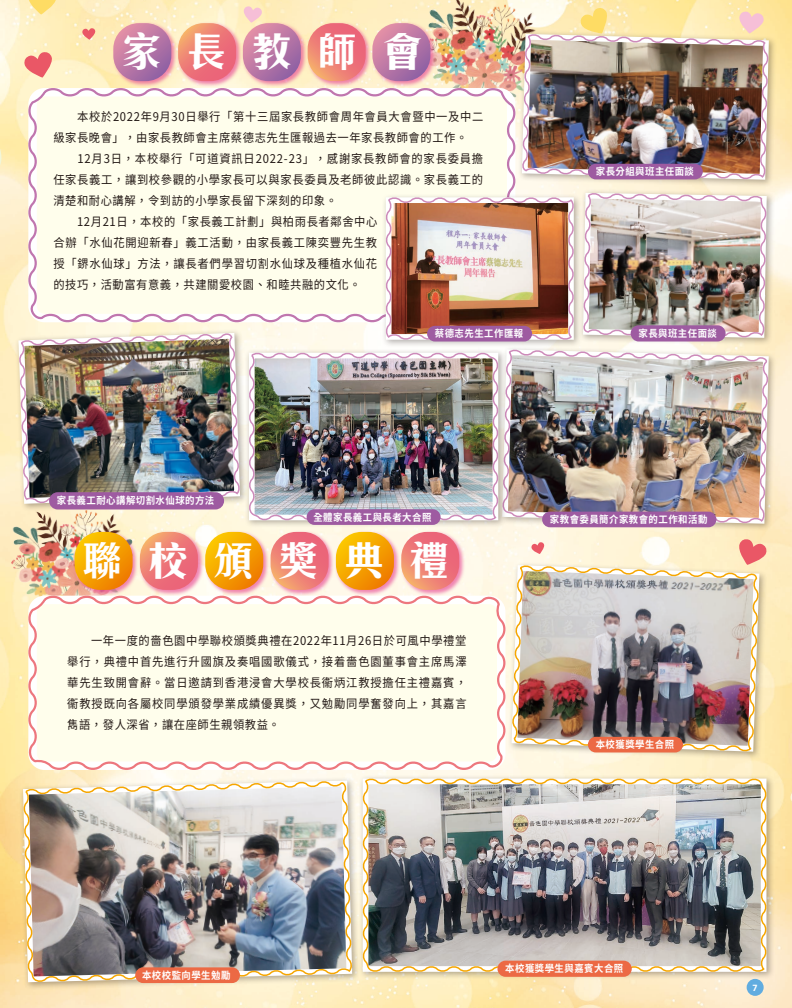
<style>
.page{position:relative;width:792px;height:1008px;background:#fff}
.page>*{position:absolute;margin:0;border:0;box-sizing:border-box;transform-origin:0 0}
.中文標題_1{font:700 40.8px "C Hei 3 HK";letter-spacing:.6em;color:#fff}
.中文text{font:12px/21px "Noto Sans CJ Ktc";letter-spacing:.06em;color:#231916;text-align:justify;scale:.94 1}
.中文captionBold{font:700 10px "Noto Sans CJ Ktc";letter-spacing:.05em;color:#fff;scale:.94 1}
.t1{font:700 10px "Calibri";color:#fff}
</style>
<div class="page">
<img style="left:0;top:0;width:792px;height:1008px">
<svg style="left:0;top:19px;width:2px;height:157px"></svg>
<img style="left:378px;top:0;width:210px;height:85px">
<img style="left:3px;top:494px;width:166px;height:157px">
<svg style="left:25px;top:85px;width:494px;height:240px;background:#fdf9ea"></svg>
<svg style="left:25px;top:593px;width:484px;height:180px;background:#fef9e7"></svg>
<div style="left:359px;top:775px;width:416px;height:205px;background:#231916;opacity:.35"></div>
<img style="left:361px;top:777px;width:408px;height:197px">
<div style="left:508px;top:561px;width:259px;height:199px;background:#231916;opacity:.35"></div>
<svg style="left:509px;top:562px;width:253px;height:193px"></svg>
<img style="left:510px;top:563px;width:251px;height:190px">
<div style="left:19px;top:777px;width:341px;height:213px;background:#231916;opacity:.35"></div>
<img style="left:21px;top:779px;width:333px;height:205px">
<div style="left:135px;top:967px;width:105px;height:16px;background:#ec6944;border-radius:8px"></div>
<div style="left:588px;top:737px;width:95px;height:15px;background:#ec6944;border-radius:8px"></div>
<div style="left:497px;top:961px;width:135px;height:16px;background:#ec6944;border-radius:8px"></div>
<div style="left:747px;top:979px;width:17px;height:17px;background:#61ace0;border-radius:50%"></div>
<div style="left:382px;top:193px;width:200px;height:155px;background:#231916;opacity:.35"></div>
<div style="left:579px;top:189px;width:196px;height:157px;background:#231916;opacity:.35"></div>
<img style="left:384px;top:190px;width:386px;height:152px">
<div style="left:14px;top:329px;width:234px;height:183px;background:#231916;opacity:.35"></div>
<svg style="left:16px;top:330px;width:227px;height:177px"></svg>
<img style="left:17px;top:332px;width:224px;height:173px">
<div style="left:518px;top:30px;width:259px;height:158px;background:#231916;opacity:.35"></div>
<svg style="left:519px;top:31px;width:253px;height:152px"></svg>
<img style="left:520px;top:32px;width:250px;height:149px">
<div style="left:498px;top:345px;width:279px;height:187px;background:#231916;opacity:.35"></div>
<img style="left:500px;top:348px;width:271px;height:177px">
<div style="left:245px;top:349px;width:261px;height:179px;background:#231916;opacity:.35"></div>
<img style="left:247px;top:351px;width:253px;height:171px">
<div style="left:307px;top:509px;width:134px;height:16px;background:#9e5ba1;border-radius:8px"></div>
<div style="left:542px;top:512px;width:174px;height:15px;background:#9e5ba1;border-radius:8px"></div>
<div style="left:588px;top:164px;width:115px;height:15px;background:#9e5ba1;border-radius:8px"></div>
<div style="left:49px;top:492px;width:175px;height:18px;background:#9e5ba1;border-radius:9px"></div>
<div style="left:631px;top:325px;width:95px;height:17px;background:#9e5ba1;border-radius:8px"></div>
<div style="left:427px;top:326px;width:105px;height:16px;background:#9e5ba1;border-radius:8px"></div>
<svg style="left:24px;top:51px;width:30px;height:27px"></svg>
<svg style="left:737px;top:538px;width:30px;height:27px"></svg>
<svg style="left:82px;top:28px;width:14px;height:12px"></svg>
<svg style="left:531px;top:542px;width:14px;height:12px"></svg>
<svg style="left:738px;top:11px;width:26px;height:22px"></svg>
<svg style="left:580px;top:7px;width:29px;height:26px"></svg>
<svg style="left:28px;top:0;width:28px;height:15px"></svg>
<div style="left:112px;top:22px;width:65px;height:65px;background:#e84693;opacity:.65"></div>
<svg style="left:113px;top:23px;width:58px;height:58px;background:#c587a8"></svg>
<div style="left:306px;top:22px;width:66px;height:65px;background:#e84693;opacity:.65"></div>
<svg style="left:308px;top:23px;width:58px;height:58px;background:#ef8882"></svg>
<div style="left:177px;top:22px;width:65px;height:65px;background:#e84693;opacity:.65"></div>
<svg style="left:178px;top:23px;width:58px;height:58px;background:#ef8a83"></svg>
<div style="left:371px;top:22px;width:66px;height:65px;background:#e84693;opacity:.65"></div>
<svg style="left:372px;top:23px;width:58px;height:58px;background:#c588a9"></svg>
<div style="left:241px;top:22px;width:66px;height:65px;background:#e84693;opacity:.65"></div>
<svg style="left:243px;top:6px;width:58px;height:75px;background:#d19cae"></svg>
<div style="left:73px;top:530px;width:66px;height:66px;background:#e84693;opacity:.65"></div>
<svg style="left:75px;top:532px;width:58px;height:58px;background:#f2a41c"></svg>
<div style="left:269px;top:530px;width:66px;height:66px;background:#e84693;opacity:.65"></div>
<svg style="left:271px;top:532px;width:58px;height:58px;background:#ef8987"></svg>
<div style="left:400px;top:530px;width:65px;height:66px;background:#e84693;opacity:.65"></div>
<svg style="left:401px;top:532px;width:58px;height:58px;background:#ef8a87"></svg>
<div style="left:138px;top:530px;width:66px;height:66px;background:#e84693;opacity:.65"></div>
<svg style="left:140px;top:532px;width:58px;height:58px;background:#ef8a85"></svg>
<div style="left:335px;top:530px;width:65px;height:66px;background:#e84693;opacity:.65"></div>
<svg style="left:336px;top:532px;width:58px;height:58px;background:#f5ab24"></svg>
<div style="left:204px;top:530px;width:65px;height:66px;background:#e84693;opacity:.65"></div>
<svg style="left:205px;top:532px;width:58px;height:58px;background:#f6ac25"></svg>
<p class="中文標題_1" style="left:121px;top:20px;width:304px">家長教師會</p>
<p class="中文text" style="left:53px;top:107px;width:459px;text-indent:24px">本校於2022年9月30日舉行「第十三屆家長教師會周年會員大會暨中一及中二級家長晚會」，由家長教師會主席蔡德志先生匯報過去一年家長教師會的工作。</p>
<p class="中文text" style="left:53px;top:149px;width:459px;text-indent:24px">12月3日，本校舉行「可道資訊日2022-23」，感謝家長教師會的家長委員擔任家長義工，讓到校參觀的小學家長可以與家長委員及老師彼此認識。家長義工的清楚和耐心講解，令到訪的小學家長留下深刻的印象。</p>
<p class="中文text" style="left:53px;top:212px;width:346px;text-indent:24px">12月21日，本校的「家長義工計劃」與柏雨長者鄰舍中心合辦「水仙花開迎新春」義工活動，由家長義工陳奕豐先生教授「鎅水仙球」方法，讓長者們學習切割水仙球及種植水仙花的技巧，活動富有意義，共建關愛校園、和睦共融的文化。</p>
<p class="中文captionBold" style="left:596px;top:166px;width:106px">家長分組與班主任面談</p>
<p class="中文captionBold" style="left:57px;top:495px;width:169px">家長義工耐心講解切割水仙球的方法</p>
<p class="中文captionBold" style="left:435px;top:328px;width:95px">蔡德志先生工作匯報</p>
<p class="中文captionBold" style="left:638px;top:328px;width:85px">家長與班主任面談</p>
<p class="中文captionBold" style="left:313px;top:512px;width:127px">全體家長義工與長者大合照</p>
<p class="中文captionBold" style="left:550px;top:514px;width:169px">家教會委員簡介家教會的工作和活動</p>
<p class="中文標題_1" style="left:82px;top:530px;width:369px">聯校頒獎典禮</p>
<p class="中文text" style="left:67px;top:631px;width:426px;text-indent:24px">一年一度的嗇色園中學聯校頒獎典禮在2022年11月26日於可風中學禮堂舉行，典禮中首先進行升國旗及奏唱國歌儀式，接着嗇色園董事會主席馬澤華先生致開會辭。當日邀請到香港浸會大學校長衞炳江教授擔任主禮嘉賓，衞教授既向各屬校同學頒發學業成績優異獎，又勉勵同學奮發向上，其嘉言雋語，發人深省，讓在座師生親領教益。</p>
<p class="中文captionBold" style="left:596px;top:739px;width:85px">本校獲獎學生合照</p>
<p class="中文captionBold" style="left:142px;top:970px;width:96px">本校校監向學生勉勵</p>
<p class="中文captionBold" style="left:505px;top:963px;width:127px">本校獲獎學生與嘉賓大合照</p>
<p class="t1" style="left:753px;top:981px;width:7px">7</p>
</div>
